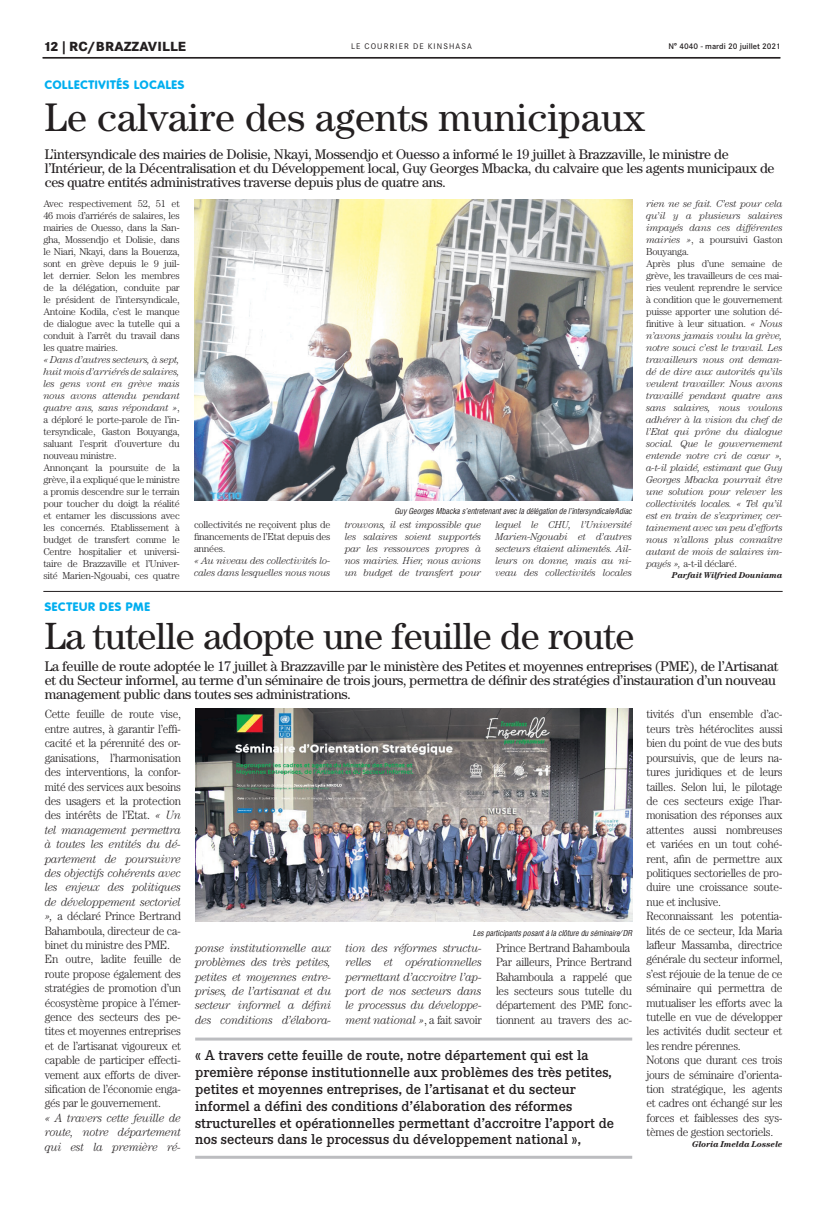
<style>
.page{position:relative;width:823px;height:1205px;background:#fff}
.page>*{position:absolute;margin:0;border:0;box-sizing:border-box;transform-origin:0 0}
.t1{font:40px "Century";color:#231f20}
.t2{font:38px "Century";letter-spacing:-.015em;color:#231f20}
.t3{font:14px/14px "Century";letter-spacing:-.02em;color:#231f20}
.t4{font:500 14px/16.8px "Corporate EBQ";color:#231f20}
.t5{font:800 13px "Corporate SBQ";letter-spacing:.01em;color:#231f20}
.t6{font:300 12px/14.4px "Century";letter-spacing:-.025em;color:#231f20;scale:.94 1}
.t7{font:italic 300 12px/14.4px "Century";letter-spacing:-.025em;color:#231f20;text-align:justify;scale:.94 1}
.t8{font:800 12px "Corporate Rounded";letter-spacing:.06em;color:#00aeef}
.t9{font:italic 300 10px/12px "Century";letter-spacing:-.025em;color:#231f20}
.t10{font:300 10px/12px "Century";letter-spacing:-.025em;color:#231f20;text-align:justify}
.t11{font:italic 700 8.5px "Century";color:#231f20}
.t12{font:italic 8px "Corporate Condensed";color:#231f20}
.t13{font:500 8px "Corporate SBQ";color:#231f20}
.t14{font:8px "Corporate SBQ";letter-spacing:.14em;color:#231f20}
.s1{font-style:italic}
.s2{font-style:normal}
</style>
<div class="page">
<hr style="left:43px;top:57px;width:737px;height:1px;background:#231f20">
<hr style="left:43px;top:58px;width:737px;height:1px;background:#231f20">
<img style="left:195px;top:709px;width:436px;height:212px">
<hr style="left:195px;top:1037px;width:436px;height:3px;background:#bcbdc0">
<hr style="left:195px;top:1156px;width:436px;height:3px;background:#bcbdc0">
<hr style="left:43px;top:591px;width:739px;height:1px;background:#231f20">
<img style="left:194px;top:199px;width:438px;height:301px">
<p class="t5" style="left:43px;top:38px;width:144px">12 | RC/BRAZZAVILLE</p>
<p class="t14" style="left:351px;top:42px;width:122px">LE COURRIER DE KINSHASA</p>
<p class="t13" style="left:668px;top:42px;width:113px">N° 4040 - mardi 20 juillet 2021</p>
<p class="t8" style="left:45px;top:78px;width:141px">COLLECTIVITÉS LOCALES</p>
<h1 class="t1" style="left:45px;top:94px;width:602px">Le calvaire des agents municipaux</h1>
<p class="t3" style="left:45px;top:147px;width:730px">L’intersyndicale des mairies de Dolisie, Nkayi, Mossendjo et Ouesso a informé le 19 juillet à Brazzaville, le ministre de l’Intérieur, de la Décentralisation et du Développement local, Guy Georges Mbacka, du calvaire que les agents municipaux de ces quatre entités administratives traverse depuis plus de quatre ans.</p>
<p class="t10" style="left:43px;top:198px;width:138px">Avec respectivement 52, 51 et 46 mois d’arriérés de salaires, les mairies de Ouesso, dans la San&shy;gha, Mossendjo et Dolisie, dans le Niari, Nkayi, dans la Bouenza, sont en grève depuis le 9 juil&shy;let dernier. Selon les membres de la délégation, conduite par le président de l’intersyndicale, Antoine Kodila, c’est le manque de dialogue avec la tutelle qui a conduit à l’arrêt du travail dans les quatre mairies.</p>
<p class="t10" style="left:43px;top:354px;width:138px;text-align:left"><span class="s1">« Dans d’autres secteurs, à sept, huit mois d’arriérés de salaires, les gens vont en grève mais nous avons attendu pendant quatre ans, sans répondant »</span>, a déploré le porte-parole de l’in&shy;tersyndicale, Gaston Bouyanga, saluant l’esprit d’ouverture du nouveau ministre.<br>Annonçant la poursuite de la grève, il a expliqué que le ministre a promis descendre sur le terrain pour toucher du doigt la réalité et entamer les discussions avec les concernés. Etablissement à budget de transfert comme le<br>Centre hospitalier et universi&shy;taire de Brazzaville et l’Univer&shy;sité Marien-Ngouabi, ces quatre</p>
<p class="t10" style="left:194px;top:518px;width:138px">collectivités ne reçoivent plus de financements de l’Etat depuis des années.</p>
<p class="t9" style="left:194px;top:554px;width:138px">« Au niveau des collectivités lo&shy;cales dans lesquelles nous nous</p>
<p class="t12" style="left:394px;top:506px;width:239px">Guy Georges Mbacka s’entretenant avec la délégation de l’intersyndicale/Adiac</p>
<p class="t9" style="left:344px;top:518px;width:138px;text-align:justify">trouvons, il est impossible que les salaires soient supportés par les ressources propres à nos mairies. Hier, nous avions un budget de transfert pour</p>
<p class="t9" style="left:495px;top:518px;width:138px;text-align:justify">lequel le CHU, l’Université Marien-Ngouabi et d’autres secteurs étaient alimentés. Ail&shy;leurs on donne, mais au ni&shy;veau des collectivités locales</p>
<p class="t9" style="left:645px;top:198px;width:138px">rien ne se fait. C’est pour cela qu’il y a plusieurs salaires impayés dans ces différentes mairies »<span class="s2">, a poursuivi Gaston<br>Bouyanga.<br>Après plus d’une semaine de grève, les travailleurs de ces mai&shy;ries veulent reprendre le service à condition que le gouvernement puisse apporter une solution dé&shy;finitive à leur situation.</span> « Nous n’avons jamais voulu la grève, notre souci c’est le travail. Les travailleurs nous ont deman&shy;dé de dire aux autorités qu’ils veulent travailler. Nous avons travaillé pendant quatre ans sans salaires, nous voulons adhérer à la vision du chef de l’Etat qui prône du dialogue social. Que le gouvernement entende notre cri de cœur », a-t-il plaidé, estimant que Guy<br>Georges Mbacka pourrait être une solution pour relever les collectivités locales. « Tel qu’il est en train de s’exprimer, cer&shy;tainement avec un peu d’efforts nous n’allons plus connaître autant de mois de salaires im&shy;payés », <span class="s2">a-t-il déclaré.</span></p>
<p class="t11" style="left:671px;top:570px;width:112px">Parfait Wilfried Douniama</p>
<p class="t8" style="left:45px;top:599px;width:107px">SECTEUR DES PME</p>
<h2 class="t2" style="left:45px;top:613px;width:591px">La tutelle adopte une feuille de route</h2>
<p class="t3" style="left:45px;top:659px;width:734px">La feuille de route adoptée le 17 juillet à Brazzaville par le ministère des Petites et moyennes entreprises (PME), de l’Artisanat et du Secteur informel, au terme d’un séminaire de trois jours, permettra de définir des stratégies d’instauration d’un nouveau management public dans toutes ses administrations.</p>
<p class="t6" style="left:45px;top:707px;width:146px">Cette feuille de route vise, entre autres, à garantir l’effi&shy;cacité et la pérennité des or&shy;ganisations, l’harmonisation des interventions, la confor&shy;mité des services aux besoins des usagers et la protection des intérêts de l’Etat. <span class="s1">« Un tel management permettra à toutes les entités du dé&shy;partement de poursuivre des objectifs cohérents avec les enjeux des politiques de développement sectoriel »,</span> a déclaré Prince Bertrand<br>Bahamboula, directeur de ca&shy;binet du ministre des PME.<br>En outre, ladite feuille de route propose également des stratégies de promotion d’un écosystème propice à l’émer&shy;gence des secteurs des pe&shy;tites et moyennes entreprises et de l’artisanat vigoureux et capable de participer effecti&shy;vement aux efforts de diver&shy;sification de l’économie enga&shy;gés par le gouvernement.</p>
<p class="t7" style="left:45px;top:1110px;width:146px">« A travers cette feuille de route, notre département qui est la première ré-</p>
<p class="t12" style="left:472px;top:928px;width:161px">Les participants posant à la clôture du séminaire/ DR</p>
<p class="t7" style="left:195px;top:940px;width:146px">ponse institutionnelle aux problèmes des très petites, petites et moyennes entre&shy;prises, de l’artisanat et du secteur informel a défini des conditions d’élabora-</p>
<p class="t7" style="left:345px;top:940px;width:146px">tion des réformes structu&shy;relles et opérationnelles permettant d’accroitre l’ap&shy;port de nos secteurs dans le processus du développe&shy;ment national »<span class="s2">, a fait savoir</span></p>
<p class="t6" style="left:495px;top:940px;width:146px">Prince Bertrand Bahamboula<br>Par ailleurs, Prince Bertrand<br>Bahamboula a rappelé que les secteurs sous tutelle du département des PME fonc&shy;tionnent au travers des ac-</p>
<p class="t4" style="left:195px;top:1047px;width:420px">« A travers cette feuille de route, notre département qui est la première réponse institutionnelle aux problèmes des très petites, petites et moyennes entreprises, de l’artisanat et du secteur informel a défini des conditions d’élaboration des réformes structurelles et opérationnelles permettant d’accroitre l’apport de nos secteurs dans le processus du développement national »,</p>
<p class="t6" style="left:646px;top:707px;width:146px">tivités d’un ensemble d’ac&shy;teurs très hétéroclites aussi bien du point de vue des buts poursuivis, que de leurs na&shy;tures juridiques et de leurs tailles. Selon lui, le pilotage de ces secteurs exige l’har&shy;monisation des réponses aux attentes aussi nombreuses et variées en un tout cohé&shy;rent, afin de permettre aux politiques sectorielles de pro&shy;duire une croissance soute&shy;nue et inclusive.<br>Reconnaissant les potentia&shy;lités de ce secteur, Ida Maria lafleur Massamba, directrice générale du secteur informel, s’est réjouie de la tenue de ce séminaire qui permettra de mutualiser les efforts avec la tutelle en vue de développer les activités dudit secteur et les rendre pérennes.<br>Notons que durant ces trois jours de séminaire d’orienta&shy;tion stratégique, les agents et cadres ont échangé sur les forces et faiblesses des sys&shy;tèmes de gestion sectoriels.</p>
<p class="t11" style="left:691px;top:1139px;width:92px">Gloria Imelda Lossele</p>
</div>
